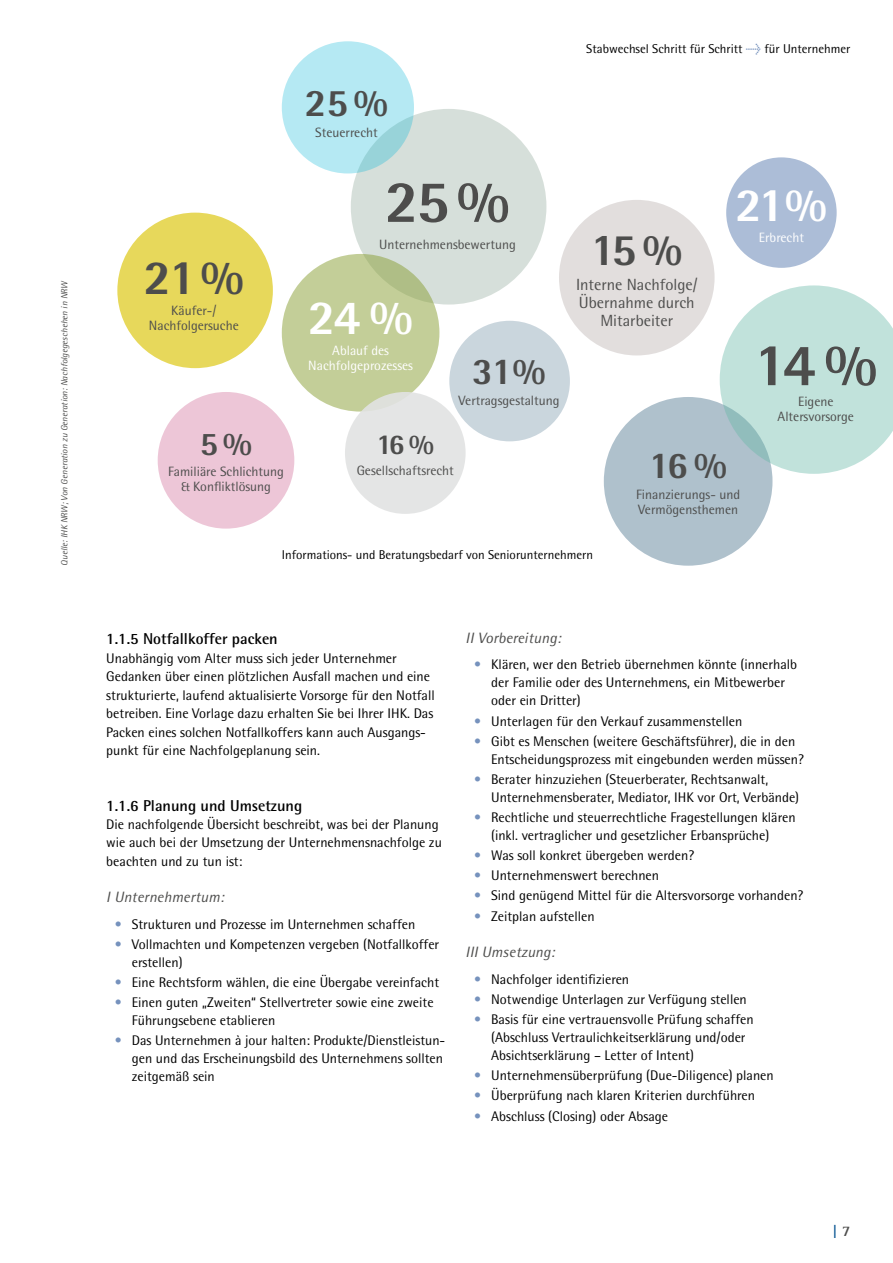
<style>
.page{position:relative;width:893px;height:1263px;background:#fff}
.page>*{position:absolute;margin:0;border:0;box-sizing:border-box;transform-origin:0 0}
.t1{font:800 60px "Rotis Semi Sans";color:#4d4d4c}
.t2{font:800 49.05px "Rotis Semi Sans";color:#fff}
.t3{font:800 49.05px "Rotis Semi Sans";color:#4d4d4c}
.t4{font:800 47.55px "Rotis Semi Sans";color:#fff}
.t5{font:800 45px "Rotis Semi Sans";color:#4d4d4c}
.t6{font:800 39px "Rotis Semi Sans";color:#4d4d4c}
.t7{font:800 37.5px "Rotis Semi Sans";color:#4d4d4c}
.t8{font:800 33px "Rotis Semi Sans";color:#4d4d4c}
.t9{font:800 28.5px "Rotis Semi Sans";color:#4d4d4c}
.t10{font:16.2px/18px "Rotis Semi Sans";color:#4d4d4c;text-align:center}
.t11{font:700 15.75px "Rotis Semi Sans";color:#000}
.t12{font:italic 15px "Rotis Semi Sans";letter-spacing:.01em;color:#4d4d4c}
.t13{font:700 15px "Rotis Semi Serif";color:#00508e}
.t14{font:13.95px/18px "Rotis Semi Sans";color:#000}
.t15{font:13.5px/15px "Rotis Semi Sans";color:#4d4d4c;text-align:center}
.t16{font:13.5px/15px "Rotis Semi Sans";color:#fff;text-align:center}
.t17{font:12.75px "Rotis Semi Sans";color:#000}
.t18{font:italic 9px "Rotis Semi Sans";color:#4d4d4c}
.s1{font-family:"Meta Plus";color:#7692bd}
.s2{color:#7692bd}
.s3{color:#4d4d4c}
</style>
<div class="page">
<div style="left:449px;top:321px;width:121px;height:120px;background:#cad6dd;border-radius:50%"></div>
<div style="left:351px;top:109px;width:195px;height:196px;background:#d6dfda;border-radius:50%"></div>
<svg style="left:282px;top:254px;width:157px;height:158px;fill:#c3ce98"></svg>
<div style="left:117px;top:213px;width:156px;height:155px;background:#e7d85b;border-radius:50%"></div>
<svg style="left:282px;top:41px;width:132px;height:132px;fill:#b5e9f3"></svg>
<div style="left:726px;top:157px;width:111px;height:111px;background:#acbdd7;border-radius:50%"></div>
<div style="left:604px;top:397px;width:168px;height:169px;background:#afc1cc;border-radius:50%"></div>
<div style="left:345px;top:392px;width:121px;height:122px;background:#e2e3e3;border-radius:50%"></div>
<div style="left:559px;top:200px;width:156px;height:155px;background:#e2dedd;border-radius:50%"></div>
<svg style="left:720px;top:285px;width:173px;height:189px"></svg>
<div style="left:158px;top:392px;width:136px;height:137px;background:#edc6d7;border-radius:50%"></div>
<p class="t18" style="left:59px;top:566px;width:287px;rotate:-90deg">Quelle: IHK NRW; Von Generation zu Generation: Nachfolgegeschehen in NRW</p>
<h2 class="t3" style="left:144px;top:246px;width:102px">21 %</h2>
<p class="t15" style="left:149px;top:303px;width:91px">Käufer-/<br>Nachfolgersuche</p>
<h3 class="t8" style="left:200px;top:423px;width:54px">5 %</h3>
<p class="t15" style="left:168px;top:464px;width:118px">Familiäre Schlichtung &amp; Konfliktlösung</p>
<h3 class="t6" style="left:305px;top:78px;width:85px">25%</h3>
<p class="t15" style="left:315px;top:125px;width:64px">Steuerrecht</p>
<h1 class="t1" style="left:385px;top:163px;width:126px">25 %</h1>
<p class="t15" style="left:379px;top:237px;width:138px">Unternehmensbewertung</p>
<h2 class="t2" style="left:308px;top:286px;width:106px">24 %</h2>
<p class="t16" style="left:308px;top:343px;width:106px">Ablauf des<br>Nachfolgeprozesses</p>
<h3 class="t7" style="left:472px;top:347px;width:75px">31%</h3>
<p class="t15" style="left:458px;top:392px;width:103px">Vertragsgestaltung</p>
<h3 class="t9" style="left:377px;top:426px;width:59px">16 %</h3>
<p class="t15" style="left:357px;top:462px;width:99px">Gesellschaftsrecht</p>
<p class="t17" style="left:586px;top:41px;width:266px">Stabwechsel Schritt für Schritt <span class="s1">&gt;</span> für Unternehmer</p>
<h3 class="t5" style="left:591px;top:221px;width:93px">15 %</h3>
<p class="t10" style="left:576px;top:275px;width:123px">Interne Nachfolge/<br>Übernahme durch<br>Mitarbeiter</p>
<h3 class="t4" style="left:736px;top:175px;width:93px">21%</h3>
<p class="t16" style="left:759px;top:230px;width:47px">Erbrecht</p>
<h1 class="t1" style="left:754px;top:327px;width:125px">14 %</h1>
<p class="t15" style="left:778px;top:394px;width:78px">Eigene<br>Altersvorsorge</p>
<h3 class="t7" style="left:649px;top:442px;width:80px">16 %</h3>
<p class="t15" style="left:636px;top:487px;width:105px;text-align:left">Finanzierungs- und<br>Vermögensthemen</p>
<p class="t17" style="left:282px;top:547px;width:313px">Informations- und Beratungsbedarf von Seniorunternehmern</p>
<p class="t11" style="left:106px;top:629px;width:173px">1.1.5 Notfallkoffer packen</p>
<p class="t14" style="left:106px;top:649px;width:330px;line-height:18.5px">Unabhängig vom Alter muss sich jeder Unternehmer Gedanken über einen plötzlichen Ausfall machen und eine strukturierte, laufend aktualisierte Vorsorge für den Notfall betreiben. Eine Vorlage dazu erhalten Sie bei Ihrer IHK. Das Packen eines solchen Notfallkoffers kann auch Ausgangs&shy;punkt für eine Nachfolgeplanung sein.</p>
<p class="t11" style="left:106px;top:795px;width:197px">1.1.6 Planung und Umsetzung</p>
<p class="t14" style="left:106px;top:815px;width:337px;line-height:18.5px">Die nachfolgende Übersicht beschreibt, was bei der Planung wie auch bei der Umsetzung der Unternehmensnachfolge zu beachten und zu tun ist:</p>
<p class="t12" style="left:106px;top:888px;width:119px">I Unternehmertum:</p>
<p class="t14" style="left:115px;top:915px;width:302px"><span class="s2">•</span> Strukturen und Prozesse im Unternehmen schaffen</p>
<p class="t14" style="left:132px;top:935px;width:309px;text-indent:-17px"><span class="s2">•</span> Vollmachten und Kompetenzen vergeben (Notfallkoffer erstellen)</p>
<p class="t14" style="left:115px;top:973px;width:326px"><span class="s2">•</span> Eine Rechtsform wählen, die eine Übergabe vereinfacht</p>
<p class="t14" style="left:132px;top:993px;width:303px;text-indent:-17px"><span class="s2">•</span> Einen guten „Zweiten“ Stellvertreter sowie eine zweite<br>Führungsebene etablieren</p>
<p class="t14" style="left:132px;top:1031px;width:315px;text-indent:-17px"><span class="s2">•</span> Das Unternehmen à jour halten: Produkte/Dienstleistun&shy;gen und das Erscheinungsbild des Unternehmens sollten zeitgemäß sein</p>
<p class="t12" style="left:466px;top:629px;width:97px">II Vorbereitung:</p>
<p class="t14" style="left:491px;top:656px;width:308px;text-indent:-17px"><span class="s2">•</span> Klären, wer den Betrieb übernehmen könnte (innerhalb der Familie oder des Unternehmens, ein Mitbewerber oder ein Dritter)</p>
<p class="t14" style="left:474px;top:712px;width:270px"><span class="s2">•</span> Unterlagen für den Verkauf zusammenstellen</p>
<p class="t14" style="left:491px;top:732px;width:314px;text-indent:-17px"><span class="s2">•</span> Gibt es Menschen (weitere Geschäftsführer), die in den<br>Entscheidungsprozess mit eingebunden werden müssen?</p>
<p class="t14" style="left:491px;top:770px;width:310px;text-indent:-17px"><span class="s2">•</span> Berater hinzuziehen (Steuerberater, Rechtsanwalt,<br>Unternehmensberater, Mediator, IHK vor Ort, Verbände)</p>
<p class="t14" style="left:491px;top:808px;width:306px;text-indent:-17px"><span class="s2">•</span> Rechtliche und steuerrechtliche Fragestellungen klären (inkl. vertraglicher und gesetzlicher Erbansprüche)</p>
<p class="t14" style="left:474px;top:846px;width:221px"><span class="s2">•</span> Was soll konkret übergeben werden?</p>
<p class="t14" style="left:474px;top:866px;width:186px"><span class="s2">•</span> Unternehmenswert berechnen</p>
<p class="t14" style="left:474px;top:886px;width:331px"><span class="s2">•</span> Sind genügend Mittel für die Altersvorsorge vorhanden?</p>
<p class="t14" style="left:474px;top:907px;width:122px"><span class="s2">•</span> Zeitplan aufstellen</p>
<p class="t12" style="left:466px;top:943px;width:91px">III Umsetzung:</p>
<p class="t14" style="left:474px;top:970px;width:157px"><span class="s2">•</span> Nachfolger identifizieren</p>
<p class="t14" style="left:474px;top:990px;width:274px"><span class="s2">•</span> Notwendige Unterlagen zur Verfügung stellen</p>
<p class="t14" style="left:491px;top:1010px;width:264px;text-indent:-17px"><span class="s2">•</span> Basis für eine vertrauensvolle Prüfung schaffen (Abschluss Vertraulichkeitserklärung und/oder<br>Absichtserklärung – Letter of Intent)</p>
<p class="t14" style="left:474px;top:1066px;width:301px"><span class="s2">•</span> Unternehmensüberprüfung (Due-Diligence) planen</p>
<p class="t14" style="left:474px;top:1086px;width:282px"><span class="s2">•</span> Überprüfung nach klaren Kriterien durchführen</p>
<p class="t14" style="left:474px;top:1107px;width:196px"><span class="s2">•</span> Abschluss (Closing) oder Absage</p>
<p class="t13" style="left:832px;top:1221px;width:20px">| <span class="s3">7</span></p>
</div>
